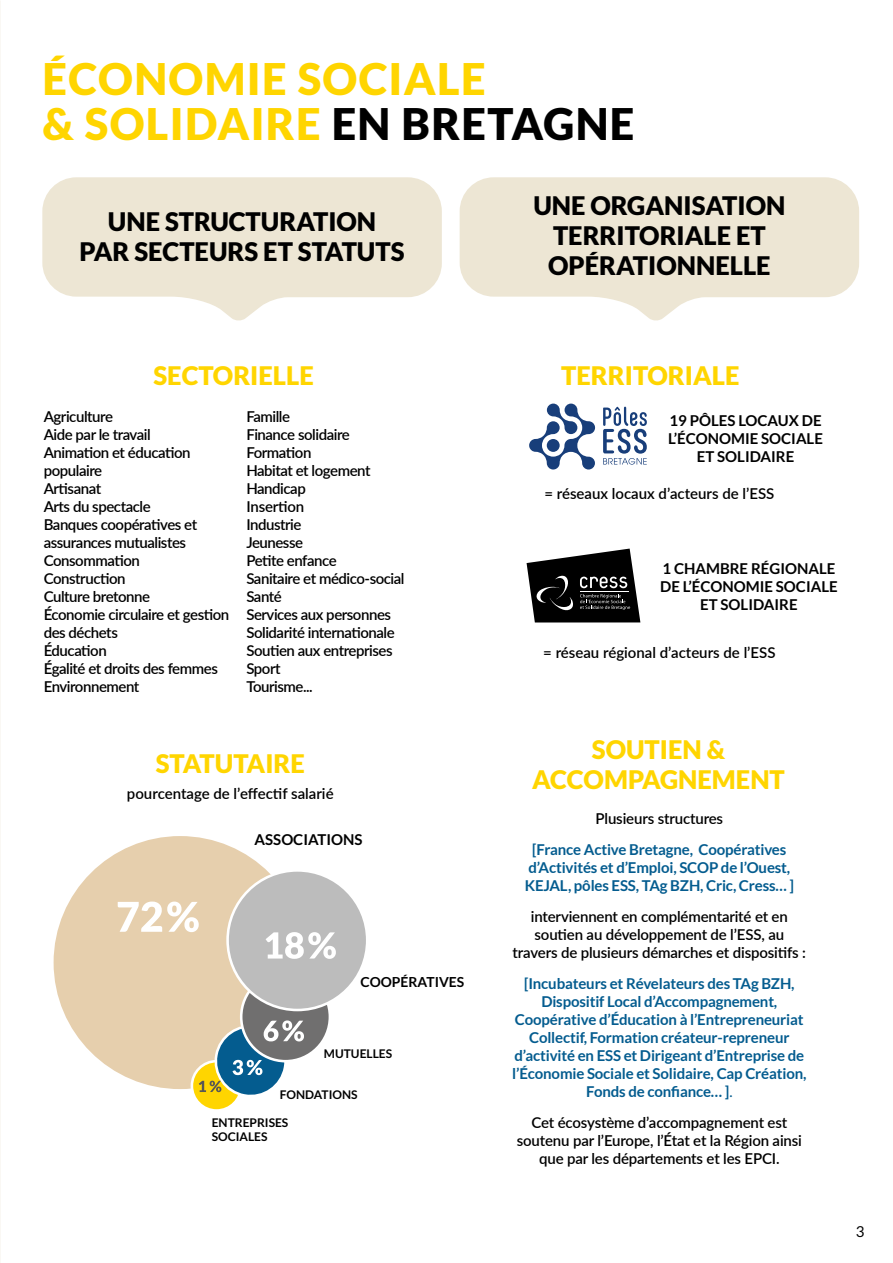
<style>
.page{position:relative;width:893px;height:1263px;background:#fff}
.page>*{position:absolute;margin:0;border:0;box-sizing:border-box;transform-origin:0 0}
.t1{font:900 43.5px/45px "Lato";letter-spacing:.03em;color:#ffd500}
.t2{font:900 25.5px/30px "Lato";color:#000;text-align:center}
.t3{font:900 25.5px/30.6px "Lato";color:#ffd500;text-align:center}
.t4{font:600 15px/18px "Lato";letter-spacing:-.03em;color:#000}
.t5{font:700 15px/18px "Lato";letter-spacing:-.01em;color:#045c8f;text-align:center}
.t6{font:600 15px/18px "Lato";letter-spacing:-.01em;color:#000;text-align:center}
.t7{font:600 15px "Lato";color:#000}
.t8{font:700 15px/18px "Lato";color:#000;text-align:center}
.t9{font:700 15px "Lato";color:#000}
.t10{font:15px "Lato";color:#000}
.t11{font:700 13.8px "Lato";color:#000}
.t12{font:700 12px/13.5px "Lato";color:#000}
.t13{font:700 12px "Lato";color:#000}
.s1{color:#000}
.s2{font-weight:400}
</style>
<div class="page">
<div style="left:52px;top:835px;width:256px;height:255px;background:#e6cfad;border-radius:50%"></div>
<div style="left:191px;top:1060px;width:51px;height:52px;border:3px solid #fff;border-radius:50%"></div>
<div style="left:241px;top:972px;width:89px;height:89px;background:#706f6f;border-radius:50%"></div>
<div style="left:228px;top:870px;width:139px;height:140px;background:#bcbcbc;border-radius:50%"></div>
<div style="left:226px;top:869px;width:142px;height:142px;border:3px solid #fff;border-radius:50%"></div>
<svg style="left:118px;top:901px;width:81px;height:31px"></svg>
<svg style="left:266px;top:932px;width:70px;height:27px"></svg>
<svg style="left:193px;top:1020px;width:111px;height:87px"></svg>
<svg style="left:42px;top:177px;width:400px;height:144px;fill:#ede6d4"></svg>
<svg style="left:460px;top:177px;width:399px;height:144px;fill:#ede6d4"></svg>
<svg style="left:603px;top:407px;width:44px;height:58px"></svg>
<svg style="left:529px;top:404px;width:66px;height:65px"></svg>
<div style="left:547px;top:439px;width:13px;height:13px;background:#183e7a;border-radius:50%"></div>
<svg style="left:527px;top:549px;width:113px;height:73px"></svg>
<h1 class="t1" style="left:43px;top:55px;width:593px">ÉCONOMIE SOCIALE<br>&amp; SOLIDAIRE <span class="s1">EN BRETAGNE</span></h1>
<h2 class="t2" style="left:80px;top:207px;width:326px">UNE STRUCTURATION<br>PAR SECTEURS ET STATUTS</h2>
<h2 class="t2" style="left:533px;top:190px;width:253px">UNE ORGANISATION<br>TERRITORIALE ET<br>OPÉRATIONNELLE</h2>
<h2 class="t3" style="left:153px;top:360px;width:162px">SECTORIELLE</h2>
<p class="t4" style="left:44px;top:407px;width:187px">Agriculture<br>Aide par le travail<br>Animation et éducation populaire<br>Artisanat<br>Arts du spectacle<br>Banques coopératives et assurances mutualistes<br>Consommation<br>Construction<br>Culture bretonne<br>Économie circulaire et gestion des déchets<br>Éducation<br>Égalité et droits des femmes<br>Environnement</p>
<p class="t4" style="left:246px;top:407px;width:160px">Famille<br>Finance solidaire<br>Formation<br>Habitat et logement<br>Handicap<br>Insertion<br>Industrie<br>Jeunesse<br>Petite enfance<br>Sanitaire et médico-social<br>Santé<br>Services aux personnes<br>Solidarité internationale<br>Soutien aux entreprises<br>Sport<br>Tourisme...</p>
<h2 class="t3" style="left:156px;top:748px;width:151px">STATUTAIRE</h2>
<p class="t7" style="left:127px;top:782px;width:208px">pourcentage de l’effectif salarié</p>
<p class="t9" style="left:255px;top:831px;width:110px">ASSOCIATIONS</p>
<p class="t11" style="left:360px;top:974px;width:105px">COOPÉRATIVES</p>
<p class="t12" style="left:324px;top:1047px;width:70px">MUTUELLES</p>
<p class="t13" style="left:280px;top:1088px;width:79px">FONDATIONS</p>
<p class="t12" style="left:212px;top:1116px;width:78px">ENTREPRISES<br>SOCIALES</p>
<h2 class="t3" style="left:561px;top:360px;width:180px">TERRITORIALE</h2>
<p class="t8" style="left:668px;top:412px;width:156px">19 PÔLES LOCAUX DE<br>L’ÉCONOMIE SOCIALE<br>ET SOLIDAIRE</p>
<p class="t7" style="left:544px;top:482px;width:231px">= réseaux locaux d’acteurs de l’ESS</p>
<p class="t8" style="left:660px;top:559px;width:179px">1 CHAMBRE RÉGIONALE<br>DE L’ÉCONOMIE SOCIALE<br>ET SOLIDAIRE</p>
<p class="t7" style="left:543px;top:641px;width:234px">= réseau régional d’acteurs de l’ESS</p>
<h2 class="t3" style="left:532px;top:733px;width:254px">SOUTIEN &amp;<br>ACCOMPAGNEMENT</h2>
<p class="t6" style="left:596px;top:809px;width:129px">Plusieurs structures</p>
<p class="t5" style="left:525px;top:840px;width:271px">[France Active Bretagne, Coopératives d’Activités et d’Emploi, SCOP de l’Ouest,<br>KEJAL, pôles ESS, TAg BZH, Cric, Cress… ]</p>
<p class="t6" style="left:513px;top:907px;width:295px">interviennent en complémentarité et en soutien au développement de l’ESS, au travers de plusieurs démarches et dispositifs :</p>
<p class="t5" style="left:512px;top:974px;width:296px">[Incubateurs et Révelateurs des TAg BZH, Dispositif Local d’Accompagnement, Coopérative d’Éducation à l’Entrepreneuriat Collectif, Formation créateur-repreneur d’activité en ESS et Dirigeant d’Entreprise de l’Économie Sociale et Solidaire, Cap Création, Fonds de confiance… ]<span class="s2">.</span></p>
<p class="t6" style="left:517px;top:1112px;width:287px">Cet écosystème d’accompagnement est soutenu par l’Europe, l’État et la Région ainsi que par les départements et les EPCI.</p>
<p class="t10" style="left:856px;top:1223px;width:10px">3</p>
</div>
